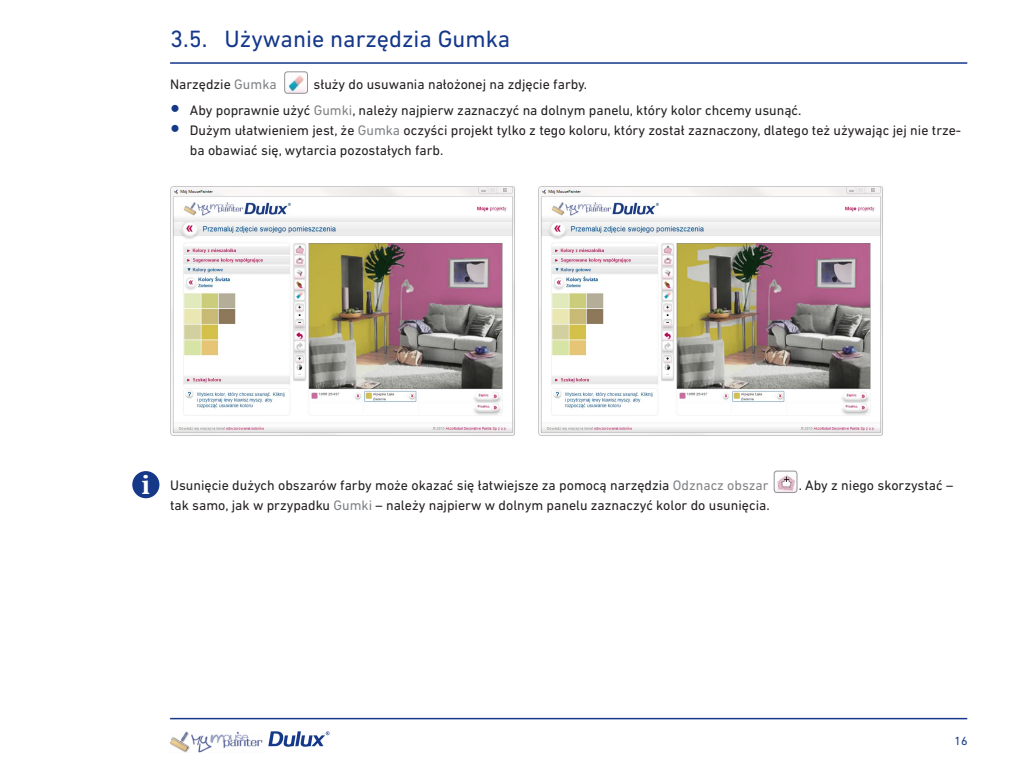
<style>
.page{position:relative;width:1024px;height:768px;background:#fff}
.page>*{position:absolute;margin:0;border:0;box-sizing:border-box;transform-origin:0 0}
.t1{font:24px "DIN Next LT Pro";color:#153889}
.t2{font:700 24px "News 701 EU";color:#fff}
.tekst{font:14px "DIN Next LT Pro";color:#231f20}
.wypunktowanie{font:14px/20px "DIN Next LT Pro";color:#231f20}
.t3{font:12px "DIN Next LT Pro";color:#153889}
.s1{color:#808285}
</style>
<div class="page">
<hr style="left:170px;top:62px;width:797px;height:2px;background:#153889">
<hr style="left:170px;top:718px;width:797px;height:1px;background:#153889">
<svg style="left:268px;top:731px;width:62px;height:16px"></svg>
<img style="left:170px;top:731px;width:93px;height:22px">
<img style="left:170px;top:186px;width:345px;height:250px">
<img style="left:538px;top:186px;width:345px;height:250px">
<img style="left:286px;top:72px;width:22px;height:20px">
<div style="left:284px;top:72px;width:24px;height:22px;border:1px solid #939598;border-radius:3px"></div>
<img style="left:774px;top:471px;width:23px;height:22px">
<div style="left:774px;top:471px;width:23px;height:22px;border:1px solid #939598;border-radius:3px"></div>
<div style="left:132px;top:471px;width:27px;height:27px;background:#153889;border-radius:50%"></div>
<p class="t1" style="left:170px;top:25px;width:39px">3.5.</p>
<p class="t1" style="left:225px;top:25px;width:287px">Używanie narzędzia Gumka</p>
<p class="tekst" style="left:170px;top:76px;width:108px">Narzędzie <span class="s1">Gumka</span></p>
<p class="tekst" style="left:314px;top:76px;width:275px">służy do usuwania nałożonej na zdjęcie farby.</p>
<p class="wypunktowanie" style="left:190px;top:100px;width:613px">Aby poprawnie użyć <span class="s1">Gumki</span>, należy najpierw zaznaczyć na dolnym panelu, który kolor chcemy usunąć.</p>
<p class="wypunktowanie" style="left:190px;top:120px;width:773px">Dużym ułatwieniem jest, że <span class="s1">Gumka</span> oczyści projekt tylko z tego koloru, który został zaznaczony, dlatego też używając jej nie trze&shy;ba obawiać się, wytarcia pozostałych farb.</p>
<p class="t2" style="left:142px;top:470px;width:10px">i</p>
<p class="tekst" style="left:170px;top:477px;width:600px">Usunięcie dużych obszarów farby może okazać się łatwiejsze za pomocą narzędzia <span class="s1">Odznacz obszar</span></p>
<p class="tekst" style="left:799px;top:477px;width:156px">. Aby z niego skorzystać –</p>
<p class="tekst" style="left:170px;top:497px;width:601px">tak samo, jak w przypadku <span class="s1">Gumki</span> – należy najpierw w dolnym panelu zaznaczyć kolor do usunięcia.</p>
<p class="t3" style="left:955px;top:734px;width:15px">16</p>
</div>
